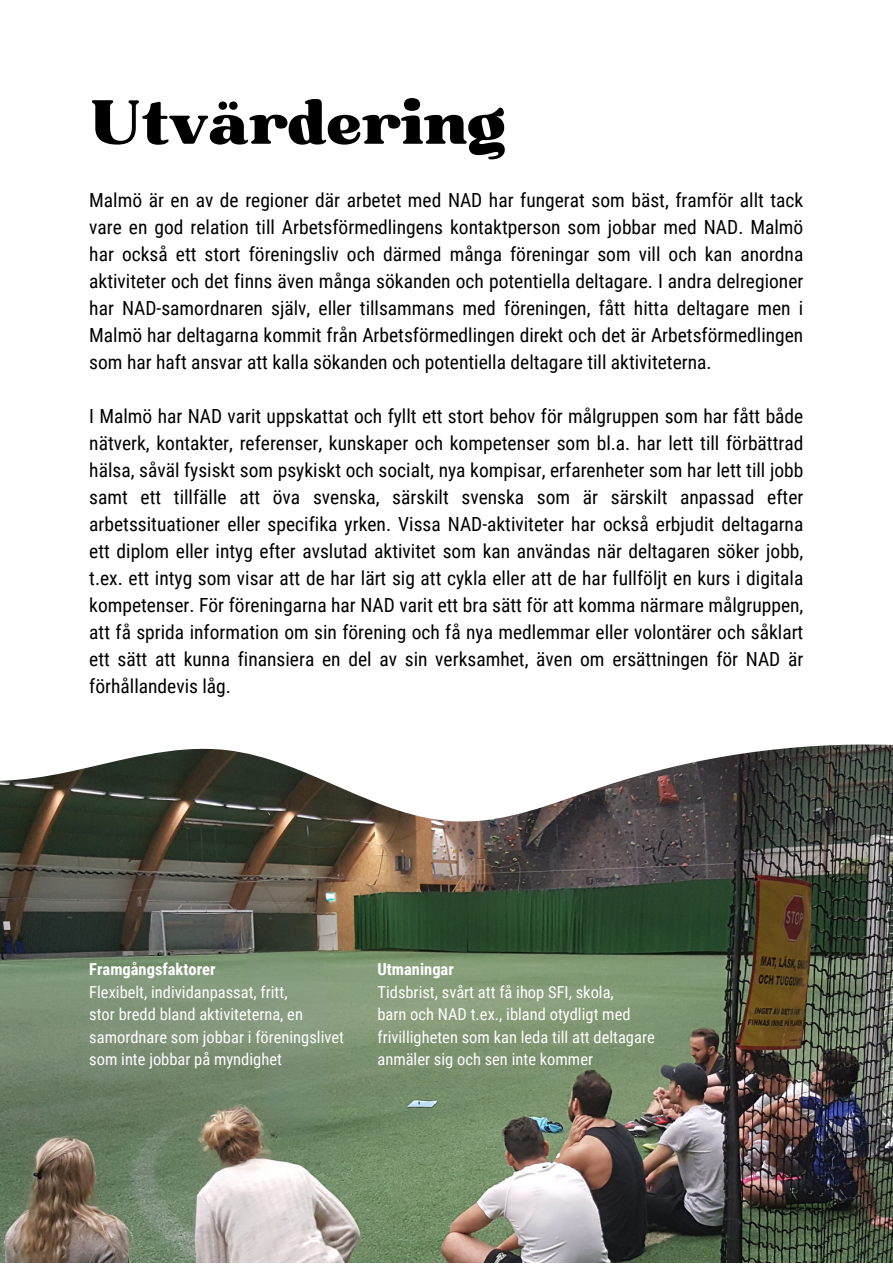
<style>
.page{position:relative;width:893px;height:1264px;background:#fff}
.page>*{position:absolute;margin:0;border:0;box-sizing:border-box;transform-origin:0 0}
.t1{font:60px "Bugaki";color:#000}
.t2{font:19.5px/27px "Roboto Condensed";color:#000;text-align:justify}
.t3{font:16.5px/22.5px "Roboto Condensed";color:#fff}
.t4{font:700 16.5px "Roboto Condensed";color:#fff}
</style>
<div class="page">
<img style="left:0;top:823px;width:892px;height:439px">
<svg style="left:0;top:744px;width:892px;height:79px"></svg>
<p class="t1" style="left:89px;top:85px;width:418px">Utvärdering</p>
<p class="t2" style="left:89px;top:187px;width:715px">Malmö är en av de regioner där arbetet med NAD har fungerat som bäst, framför allt tack vare en god relation till Arbetsförmedlingens kontaktperson som jobbar med NAD. Malmö har också ett stort föreningsliv och därmed många föreningar som vill och kan anordna aktiviteter och det finns även många sökanden och potentiella deltagare. I andra delregioner har NAD-samordnaren själv, eller tillsammans med föreningen, fått hitta deltagare men i Malmö har deltagarna kommit från Arbetsförmedlingen direkt och det är Arbetsförmedlingen som har haft ansvar att kalla sökanden och potentiella deltagare till aktiviteterna.</p>
<p class="t2" style="left:89px;top:403px;width:715px">I Malmö har NAD varit uppskattat och fyllt ett stort behov för målgruppen som har fått både nätverk, kontakter, referenser, kunskaper och kompetenser som bl.a. har lett till förbättrad hälsa, såväl fysiskt som psykiskt och socialt, nya kompisar, erfarenheter som har lett till jobb samt ett tillfälle att öva svenska, särskilt svenska som är särskilt anpassad efter arbetssituationer eller specifika yrken. Vissa NAD-aktiviteter har också erbjudit deltagarna ett diplom eller intyg efter avslutad aktivitet som kan användas när deltagaren söker jobb, t.ex. ett intyg som visar att de har lärt sig att cykla eller att de har fullföljt en kurs i digitala kompetenser. För föreningarna har NAD varit ett bra sätt för att komma närmare målgruppen, att få sprida information om sin förening och få nya medlemmar eller volontärer och såklart ett sätt att kunna finansiera en del av sin verksamhet, även om ersättningen för NAD är förhållandevis låg.</p>
<p class="t4" style="left:89px;top:959px;width:128px">Framgångsfaktorer</p>
<p class="t3" style="left:89px;top:980px;width:200px">Flexibelt, individanpassat, fritt,</p>
<p class="t3" style="left:89px;top:1003px;width:256px">stor bredd bland aktiviteterna, en samordnare som jobbar i föreningslivet som inte jobbar på myndighet</p>
<p class="t4" style="left:377px;top:959px;width:78px">Utmaningar</p>
<p class="t3" style="left:377px;top:980px;width:238px">Tidsbrist, svårt att få ihop SFI, skola,</p>
<p class="t3" style="left:377px;top:1003px;width:279px">barn och NAD t.ex., ibland otydligt med frivilligheten som kan leda till att deltagare anmäler sig och sen inte kommer</p>
</div>
